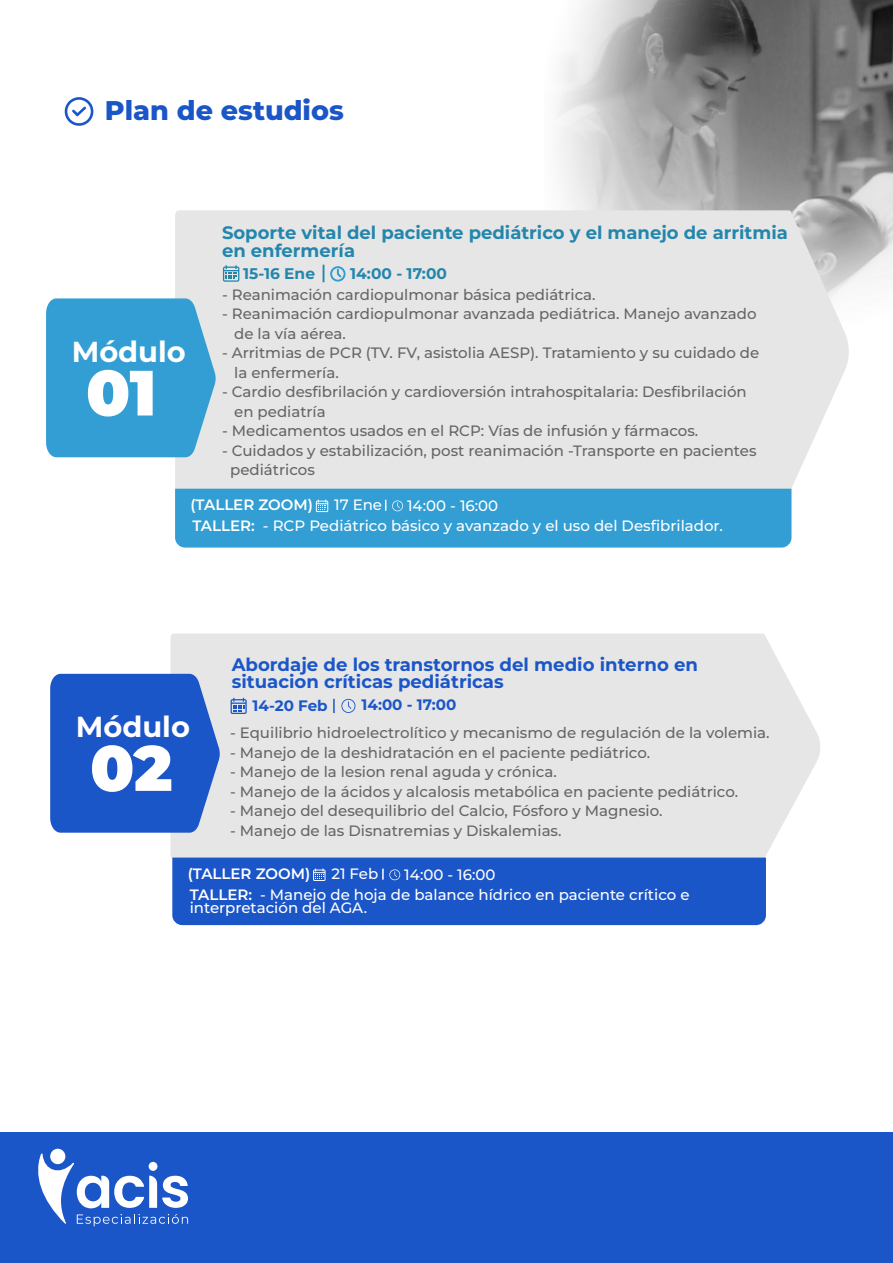
<style>
.page{position:relative;width:893px;height:1263px;background:#fff}
.page>*{position:absolute;margin:0;border:0;box-sizing:border-box;transform-origin:0 0}
.t1{font:900 63.9px "Montserrat";color:#fff}
.t2{font:700 28.95px "Montserrat";color:#fff}
.t3{font:800 27px "Montserrat";color:#1b56c9}
.t4{font:700 18.15px/16.5px "Montserrat";color:#1b56c9}
.t5{font:700 18px/18px "Montserrat";color:#2386ad}
.t6{font:700 15.45px "Montserrat";color:#2386ad}
.t7{font:700 15.15px "Montserrat";color:#1b56c9}
.t8{font:500 15px/19.5px "Montserrat";color:#666}
.t9{font:500 15px/13.5px "Montserrat";color:#fff}
.t10{font:600 15px "Montserrat";color:#fff}
.s1{font-weight:600}
</style>
<div class="page">
<div style="left:171px;top:633px;width:649px;height:225px;background:#e6e6e6"></div>
<div style="left:172px;top:857px;width:594px;height:68px;background:#1b56c9"></div>
<svg style="left:333px;top:699px;width:2px;height:14px"></svg>
<svg style="left:231px;top:698px;width:16px;height:16px"></svg>
<svg style="left:341px;top:699px;width:14px;height:14px"></svg>
<img style="left:557px;top:0;width:336px;height:283px">
<svg style="left:65px;top:97px;width:28px;height:29px"></svg>
<div style="left:0;top:1132px;width:893px;height:131px;background:#1b56c9"></div>
<svg style="left:38px;top:1149px;width:150px;height:77px"></svg>
<svg style="left:50px;top:674px;width:170px;height:159px;background:#2960cb"></svg>
<div style="left:175px;top:210px;width:675px;height:281px;background:#e6e6e6"></div>
<svg style="left:223px;top:265px;width:16px;height:17px"></svg>
<svg style="left:330px;top:266px;width:15px;height:15px"></svg>
<svg style="left:323px;top:265px;width:1px;height:17px"></svg>
<div style="left:175px;top:489px;width:616px;height:59px;background:#339ed3"></div>
<svg style="left:46px;top:298px;width:170px;height:159px;background:#40a3d4"></svg>
<h3 class="t3" style="left:105px;top:91px;width:240px">Plan de estudios</h3>
<h2 class="t2" style="left:72px;top:331px;width:116px">Módulo</h2>
<h1 class="t1" style="left:86px;top:345px;width:72px">01</h1>
<p class="t5" style="left:222px;top:222px;width:567px">Soporte vital del paciente pediátrico y el manejo de arritmia en enfermería</p>
<p class="t6" style="left:243px;top:262px;width:73px">15-16 Ene</p>
<p class="t6" style="left:350px;top:262px;width:98px">14:00 - 17:00</p>
<p class="t8" style="left:222px;top:284px;width:375px">- Reanimación cardiopulmonar básica pediátrica.</p>
<p class="t8" style="left:234px;top:304px;width:524px;text-indent:-12px">- Reanimación cardiopulmonar avanzada pediátrica. Manejo avanzado de la vía aérea.</p>
<p class="t8" style="left:234px;top:343px;width:527px;text-indent:-12px">- Arritmias de PCR (TV. FV, asistolia AESP). Tratamiento y su cuidado de la enfermería.</p>
<p class="t8" style="left:234px;top:382px;width:514px;text-indent:-12px">- Cardio desfibrilación y cardioversión intrahospitalaria: Desfibrilación en pediatría</p>
<p class="t8" style="left:222px;top:421px;width:478px">- Medicamentos usados en el RCP: Vías de infusión y fármacos.</p>
<p class="t8" style="left:230px;top:440px;width:528px;text-indent:-8px">- Cuidados y estabilización, post reanimación -Transporte en pacientes pediátricos</p>
<p class="t10" style="left:191px;top:494px;width:124px">(TALLER ZOOM)</p>
<p class="t9" style="left:334px;top:497px;width:49px">17 Ene</p>
<p class="t9" style="left:407px;top:498px;width:93px">14:00 - 16:00</p>
<p class="t9" style="left:192px;top:518px;width:532px"><span class="s1">TALLER:</span> - RCP Pediátrico básico y avanzado y el uso del Desfibrilador.</p>
<h2 class="t2" style="left:76px;top:706px;width:116px">Módulo</h2>
<h1 class="t1" style="left:90px;top:720px;width:84px">02</h1>
<p class="t4" style="left:232px;top:656px;width:468px">Abordaje de los transtornos del medio interno en situacion críticas pediátricas</p>
<p class="t7" style="left:253px;top:695px;width:77px">14-20 Feb</p>
<p class="t7" style="left:362px;top:694px;width:96px">14:00 - 17:00</p>
<p class="t8" style="left:230px;top:722px;width:541px">- Equilibrio hidroelectrolítico y mecanismo de regulación de la volemia.</p>
<p class="t8" style="left:230px;top:742px;width:422px">- Manejo de la deshidratación en el paciente pediátrico.</p>
<p class="t8" style="left:230px;top:761px;width:328px">- Manejo de la lesion renal aguda y crónica.</p>
<p class="t8" style="left:230px;top:781px;width:510px">- Manejo de la ácidos y alcalosis metabólica en paciente pediátrico.</p>
<p class="t8" style="left:230px;top:800px;width:434px">- Manejo del desequilibrio del Calcio, Fósforo y Magnesio.</p>
<p class="t8" style="left:230px;top:820px;width:333px">- Manejo de las Disnatremias y Diskalemias.</p>
<p class="t10" style="left:188px;top:863px;width:124px">(TALLER ZOOM)</p>
<p class="t9" style="left:331px;top:866px;width:48px">21 Feb</p>
<p class="t9" style="left:404px;top:867px;width:93px">14:00 - 16:00</p>
<p class="t9" style="left:190px;top:887px;width:501px"><span class="s1">TALLER:</span> - Manejo de hoja de balance hídrico en paciente crítico e interpretación del AGA.</p>
</div>
